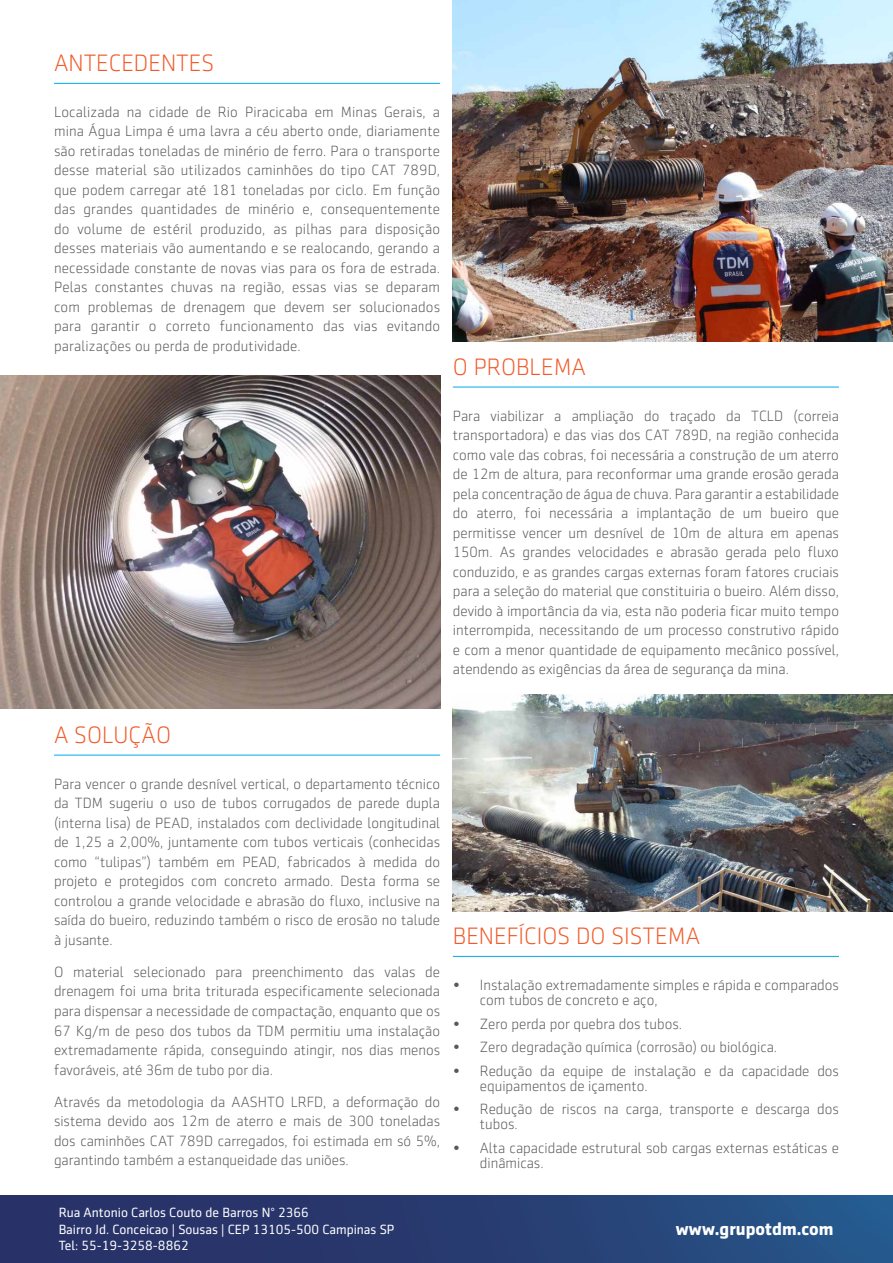
<style>
.page{position:relative;width:893px;height:1263px;background:#fff}
.page>*{position:absolute;margin:0;border:0;box-sizing:border-box;transform-origin:0 0}
.t1{font:300 24px "Sentico Sans DT";color:#f15a29}
.t2{font:700 18px "Sentico Sans DT";color:#fff}
.t3{font:300 15px/19.5px "Sentico Sans DT";color:#58595b;text-align:justify}
.t4{font:13.5px/16.2px "Sentico Sans DT";color:#fff}
</style>
<div class="page">
<hr style="left:54px;top:83px;width:386px;height:1px;background:#00aae7">
<hr style="left:54px;top:755px;width:386px;height:1px;background:#00aae7">
<hr style="left:453px;top:387px;width:386px;height:1px;background:#00aae7">
<hr style="left:453px;top:956px;width:386px;height:1px;background:#00aae7">
<div style="left:0;top:1195px;width:893px;height:68px;background:linear-gradient(to right,#292a61,#265488)"></div>
<img style="left:453px;top:0;width:440px;height:341px">
<img style="left:0;top:376px;width:440px;height:332px">
<img style="left:453px;top:695px;width:440px;height:216px">
<h1 class="t1" style="left:54px;top:50px;width:162px">ANTECEDENTES</h1>
<p class="t3" style="left:54px;top:102px;width:388px">Localizada na cidade de Rio Piracicaba em M inas Gerais, a mina Água Limpa é uma lavra a céu aberto onde, diariamente são retiradas toneladas de minério de ferro. Para o transporte desse material são utilizados caminhões do tipo CAT 789D, que podem carregar até 181 toneladas por ciclo. Em função das grandes quantidades de minério e, consequentemente do volume de estéril produzido, as pilhas para disposição desses materiais vão aumentando e se realocando, gerando a necessidade constante de novas vias para os fora de estrada.<br>Pelas constantes chuvas na região, essas vias se deparam com problemas de drenagem que devem ser solucionados para garantir o correto funcionamento das vias evitando paralizações ou perda de produtividade.</p>
<h1 class="t1" style="left:453px;top:354px;width:135px">O PROBLEMA</h1>
<p class="t3" style="left:453px;top:406px;width:388px">Para viabilizar a ampliação do traçado da TCLD (correia transportadora) e das vias dos CAT 789D, na região conhecida como vale das cobras, foi necessária a construção de um aterro de 12m de altura, para reconformar uma grande erosão gerada pela concentração de água de chuva. Para garantir a estabilidade do aterro, foi necessária a implantação de um bueiro que permitisse vencer um desnível de 10m de altura em apenas 150m. As grandes velocidades e abrasão gerada pelo fluxo conduzido, e as grandes cargas externas foram fatores cruciais para a seleção do material que constituiria o bueiro. Além disso, devido à importância da via, esta não poderia ficar muito tempo interrompida, necessitando de um processo construtivo rápido e com a menor quantidade de equipamento mecânico possível, atendendo as exigências da área de segurança da mina.</p>
<h1 class="t1" style="left:54px;top:722px;width:119px">A SOLUÇÃO</h1>
<p class="t3" style="left:54px;top:774px;width:388px">Para vencer o grande desnível vertical, o departamento técnico da TDM sugeriu o uso de tubos corrugados de parede dupla (interna lisa) de PEAD, instalados com declividade longitudinal de 1,25 a 2,00%, juntamente com tubos verticais (conhecidas como “tulipas”) também em PEAD, fabricados à medida do projeto e protegidos com concreto armado. Desta forma se controlou a grande velocidade e abrasão do fluxo, inclusive na saída do bueiro, reduzindo também o risco de erosão no talude à jusante.</p>
<p class="t3" style="left:54px;top:962px;width:388px">O material selecionado para preenchimento das valas de drenagem foi uma brita triturada especificamente selecionada para dispensar a necessidade de compactação, enquanto que os 67 Kg/m de peso dos tubos da TDM permitiu uma instalação extremadamente rápida, conseguindo atingir, nos dias menos favoráveis, até 36m de tubo por dia.</p>
<p class="t3" style="left:54px;top:1092px;width:388px">Através da metodologia da AASHTO LRFD, a deformação do sistema devido aos 12m de aterro e mais de 300 toneladas dos caminhões CAT 789D carregados, foi estimada em só 5%, garantindo também a estanqueidade das uniões.</p>
<h1 class="t1" style="left:453px;top:923px;width:249px">BENEFÍCIOS DO SISTEMA</h1>
<p class="t3" style="left:480px;top:977px;width:361px;line-height:15px;text-indent:-27px">• I nstalação extremadamente simples e rápida e comparados com tubos de concreto e aço,</p>
<p class="t3" style="left:453px;top:1014px;width:231px">• Zero perda por quebra dos tubos.</p>
<p class="t3" style="left:453px;top:1037px;width:326px">• Zero degradação química (corrosão) ou biológica.</p>
<p class="t3" style="left:480px;top:1063px;width:361px;line-height:15px;text-indent:-27px">• Redução da equipe de instalação e da capacidade dos equipamentos de içamento.</p>
<p class="t3" style="left:480px;top:1101px;width:361px;line-height:15px;text-indent:-27px">• Redução de riscos na carga, transporte e descarga dos tubos.</p>
<p class="t3" style="left:480px;top:1140px;width:361px;line-height:15px;text-indent:-27px">• Alta capacidade estrutural sob cargas externas estáticas e dinâmicas.</p>
<p class="t4" style="left:59px;top:1205px;width:337px">Rua Antonio Carlos Couto de Barros N° 2366<br>Bairro Jd. Conceicao | Sousas | CEP 13105-500 Campinas SP<br>Tel: 55-19-3258-8862</p>
<p class="t2" style="left:676px;top:1218px;width:159px">www.grupotdm.com</p>
</div>
